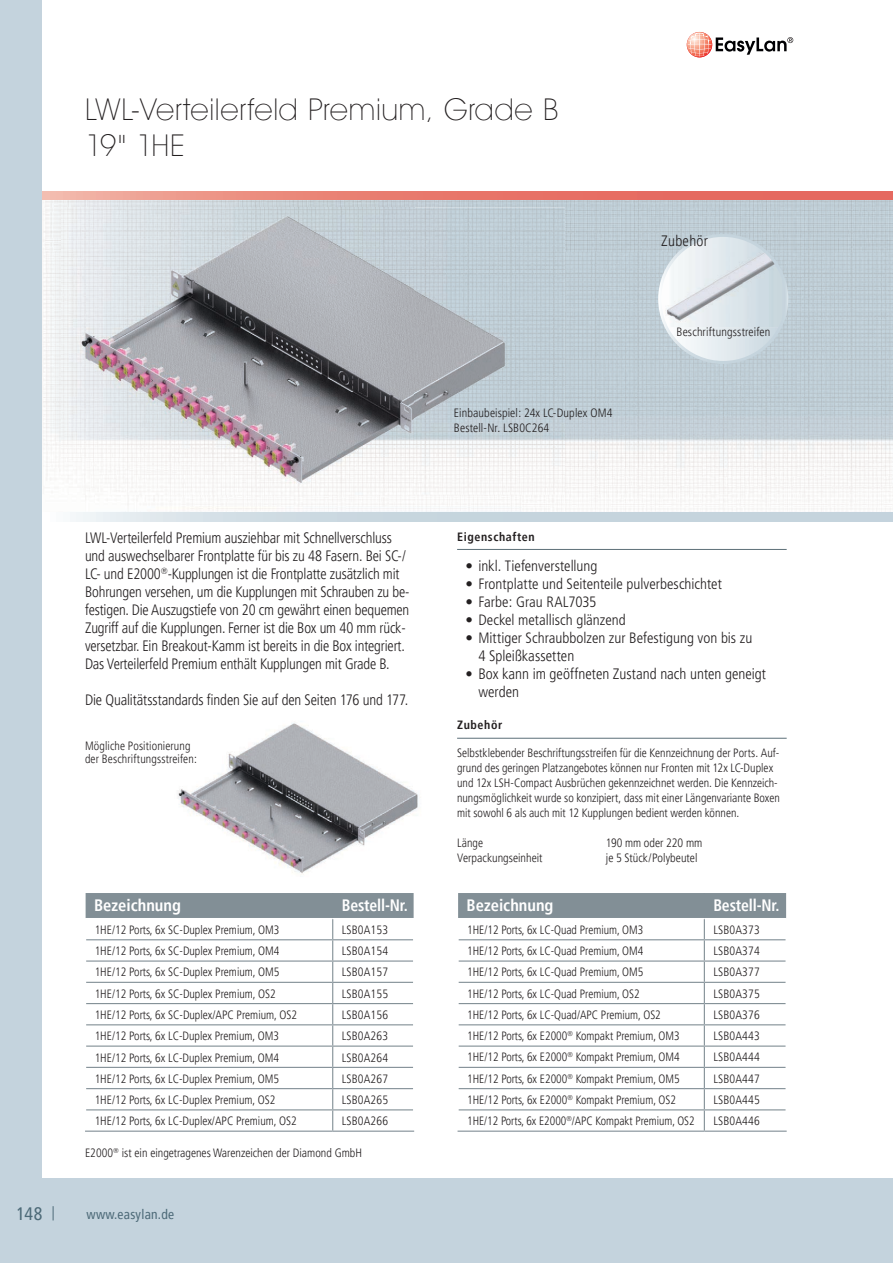
<style>
.page{position:relative;width:893px;height:1263px;background:#c4d3dd}
.page>*{position:absolute;margin:0;border:0;box-sizing:border-box;transform-origin:0 0}
.t1{font:200 30px/36px "Avant Garde IT Cby BT";letter-spacing:.025em;color:#231f20}
.t2{font:condensed 18px "Frutiger";color:#4d6a78}
.t3{font:700 condensed 16.5px "Frutiger";color:#fff}
.t4{font:700 condensed 16.5px "Frutiger";color:#fff;scale:.95 1}
.t5{font:300 condensed 15px/18px "Frutiger";letter-spacing:-.01em;color:#231f20}
.t6{font:300 condensed 15px "Frutiger";letter-spacing:.02em;color:#231f20}
.t7{font:condensed 13.5px "Frutiger";letter-spacing:.02em;color:#4d6a78}
.t8{font:300 condensed 12px/15px "Frutiger";color:#231f20}
.t9{font:300 condensed 12px "Frutiger";color:#231f20;scale:.96 1}
.t10{font:700 condensed 12px "Frutiger";letter-spacing:.05em;color:#231f20}
</style>
<div class="page">
<div style="left:43px;top:0;width:850px;height:1178px;background:#fff"></div>
<svg style="left:53px;top:1206px;width:1px;height:14px"></svg>
<svg style="left:687px;top:32px;width:25px;height:25px"></svg>
<svg style="left:688px;top:33px;width:105px;height:24px"></svg>
<svg style="left:521px;top:252px;width:372px;height:261px"></svg>
<img style="left:43px;top:201px;width:850px;height:51px">
<img style="left:766px;top:252px;width:21px;height:48px">
<svg style="left:56px;top:513px;width:837px;height:8px"></svg>
<svg style="left:43px;top:191px;width:850px;height:1px"></svg>
<svg style="left:43px;top:192px;width:850px;height:8px"></svg>
<svg style="left:43px;top:200px;width:850px;height:1px"></svg>
<img style="left:62px;top:208px;width:503px;height:287px">
<img style="left:178px;top:723px;width:240px;height:151px">
<hr style="left:457px;top:549px;width:330px;height:1px;background:#5c6f78">
<hr style="left:457px;top:738px;width:330px;height:1px;background:#5c6f78">
<hr style="left:458px;top:1130px;width:246px;height:2px;background:#828f96">
<hr style="left:704px;top:1130px;width:83px;height:2px;background:#828f96">
<svg style="left:458px;top:893px;width:328px;height:237px"></svg>
<hr style="left:85px;top:1130px;width:248px;height:2px;background:#828f96">
<hr style="left:333px;top:1130px;width:81px;height:2px;background:#828f96">
<svg style="left:85px;top:893px;width:329px;height:237px"></svg>
<img style="left:714px;top:248px;width:60px;height:35px">
<img style="left:662px;top:236px;width:52px;height:89px">
<div style="left:658px;top:234px;width:130px;height:130px;border:3px solid #fff;border-radius:50%"></div>
<h2 class="t2" style="left:17px;top:1203px;width:27px">148</h2>
<h1 class="t1" style="left:85px;top:91px;width:474px">LWL-Verteilerfeld Premium, Grade B<br>19" 1HE</h1>
<p class="t8" style="left:454px;top:406px;width:160px">Einbaubeispiel: 24x LC-Duplex OM4<br>Bestell-Nr. LSB0C264</p>
<p class="t6" style="left:661px;top:233px;width:48px">Zubehör</p>
<p class="t8" style="left:676px;top:325px;width:95px">Beschriftungsstreifen</p>
<p class="t5" style="left:85px;top:529px;width:326px">LWL-Verteilerfeld Premium ausziehbar mit Schnellverschluss und auswechselbarer Frontplatte für bis zu 48 Fasern. Bei SC-/ LC- und E2000<sup>®</sup>-Kupplungen ist die Frontplatte zusätzlich mit Bohrungen versehen, um die Kupplungen mit Schrauben zu be&shy;festigen. Die Auszugstiefe von 20 cm gewährt einen bequemen Zugriff auf die Kupplungen. Ferner ist die Box um 40 mm rück&shy;versetzbar. Ein Breakout-Kamm ist bereits in die Box integriert.<br>Das Verteilerfeld Premium enthält Kupplungen mit Grade B.</p>
<p class="t5" style="left:85px;top:691px;width:325px">Die Qualitätsstandards finden Sie auf den Seiten 176 und 177.</p>
<p class="t8" style="left:85px;top:739px;width:114px;line-height:13.5px">Mögliche Positionierung der Beschriftungsstreifen:</p>
<h3 class="t3" style="left:94px;top:896px;width:88px">Bezeichnung</h3>
<h3 class="t4" style="left:342px;top:896px;width:71px">Bestell-Nr.</h3>
<p class="t8" style="left:95px;top:922px;width:186px">1HE/12 Ports, 6x SC-Duplex Premium, OM3</p>
<p class="t8" style="left:342px;top:922px;width:48px">LSB0A153</p>
<p class="t8" style="left:95px;top:944px;width:186px">1HE/12 Ports, 6x SC-Duplex Premium, OM4</p>
<p class="t8" style="left:342px;top:944px;width:48px">LSB0A154</p>
<p class="t8" style="left:95px;top:965px;width:186px">1HE/12 Ports, 6x SC-Duplex Premium, OM5</p>
<p class="t8" style="left:342px;top:965px;width:48px">LSB0A157</p>
<p class="t8" style="left:95px;top:986px;width:183px">1HE/12 Ports, 6x SC-Duplex Premium, OS2</p>
<p class="t8" style="left:342px;top:986px;width:48px">LSB0A155</p>
<p class="t8" style="left:95px;top:1007px;width:204px">1HE/12 Ports, 6x SC-Duplex/APC Premium, OS2</p>
<p class="t8" style="left:342px;top:1007px;width:48px">LSB0A156</p>
<p class="t8" style="left:95px;top:1029px;width:186px">1HE/12 Ports, 6x LC-Duplex Premium, OM3</p>
<p class="t8" style="left:342px;top:1029px;width:48px">LSB0A263</p>
<p class="t8" style="left:95px;top:1050px;width:186px">1HE/12 Ports, 6x LC-Duplex Premium, OM4</p>
<p class="t8" style="left:342px;top:1050px;width:48px">LSB0A264</p>
<p class="t8" style="left:95px;top:1071px;width:186px">1HE/12 Ports, 6x LC-Duplex Premium, OM5</p>
<p class="t8" style="left:342px;top:1071px;width:48px">LSB0A267</p>
<p class="t8" style="left:95px;top:1092px;width:182px">1HE/12 Ports, 6x LC-Duplex Premium, OS2</p>
<p class="t8" style="left:342px;top:1092px;width:48px">LSB0A265</p>
<p class="t8" style="left:95px;top:1114px;width:204px">1HE/12 Ports, 6x LC-Duplex/APC Premium, OS2</p>
<p class="t8" style="left:342px;top:1114px;width:48px">LSB0A266</p>
<p class="t8" style="left:85px;top:1146px;width:278px">E2000<sup>®</sup> ist ein eingetragenes Warenzeichen der Diamond GmbH</p>
<p class="t7" style="left:87px;top:1207px;width:89px">www.easylan.de</p>
<p class="t10" style="left:457px;top:529px;width:79px">Eigenschaften</p>
<p class="t5" style="left:466px;top:557px;width:133px">• inkl. Tiefenverstellung</p>
<p class="t5" style="left:466px;top:575px;width:258px">• Frontplatte und Seitenteile pulverbeschichtet</p>
<p class="t5" style="left:466px;top:593px;width:132px">• Farbe: Grau RAL7035</p>
<p class="t5" style="left:466px;top:611px;width:162px">• Deckel metallisch glänzend</p>
<p class="t5" style="left:478px;top:629px;width:275px;text-indent:-13px">• Mittiger Schraubbolzen zur Befestigung von bis zu<br>4 Spleißkassetten</p>
<p class="t5" style="left:478px;top:665px;width:289px;text-indent:-13px">• Box kann im geöffneten Zustand nach unten geneigt werden</p>
<p class="t10" style="left:457px;top:718px;width:47px">Zubehör</p>
<p class="t8" style="left:457px;top:746px;width:324px">Selbstklebender Beschriftungsstreifen für die Kennzeichnung der Ports. Auf&shy;grund des geringen Platzangebotes können nur Fronten mit 12x LC-Duplex und 12x LSH-Compact Ausbrüchen gekennzeichnet werden. Die Kennzeich&shy;nungsmöglichkeit wurde so konzipiert, dass mit einer Längenvariante Boxen mit sowohl 6 als auch mit 12 Kupplungen bedient werden können.</p>
<p class="t8" style="left:457px;top:836px;width:27px">Länge</p>
<p class="t8" style="left:606px;top:836px;width:98px">190 mm oder 220 mm</p>
<p class="t8" style="left:457px;top:851px;width:87px">Verpackungseinheit</p>
<p class="t8" style="left:606px;top:851px;width:93px">je 5 Stück/Polybeutel</p>
<h3 class="t3" style="left:467px;top:896px;width:88px">Bezeichnung</h3>
<h3 class="t4" style="left:713px;top:896px;width:71px">Bestell-Nr.</h3>
<p class="t8" style="left:467px;top:922px;width:178px">1HE/12 Ports, 6x LC-Quad Premium, OM3</p>
<p class="t8" style="left:713px;top:922px;width:48px">LSB0A373</p>
<p class="t8" style="left:467px;top:944px;width:178px">1HE/12 Ports, 6x LC-Quad Premium, OM4</p>
<p class="t8" style="left:713px;top:944px;width:48px">LSB0A374</p>
<p class="t8" style="left:467px;top:965px;width:178px">1HE/12 Ports, 6x LC-Quad Premium, OM5</p>
<p class="t8" style="left:713px;top:965px;width:48px">LSB0A377</p>
<p class="t8" style="left:467px;top:986px;width:174px">1HE/12 Ports, 6x LC-Quad Premium, OS2</p>
<p class="t8" style="left:713px;top:986px;width:48px">LSB0A375</p>
<p class="t8" style="left:467px;top:1007px;width:195px">1HE/12 Ports, 6x LC-Quad/APC Premium, OS2</p>
<p class="t8" style="left:713px;top:1007px;width:48px">LSB0A376</p>
<p class="t8" style="left:467px;top:1028px;width:214px">1HE/12 Ports, 6x E2000<sup>®</sup> Kompakt Premium, OM3</p>
<p class="t8" style="left:713px;top:1028px;width:48px">LSB0A443</p>
<p class="t8" style="left:467px;top:1050px;width:214px">1HE/12 Ports, 6x E2000<sup>®</sup> Kompakt Premium, OM4</p>
<p class="t8" style="left:713px;top:1050px;width:48px">LSB0A444</p>
<p class="t8" style="left:467px;top:1071px;width:214px">1HE/12 Ports, 6x E2000<sup>®</sup> Kompakt Premium, OM5</p>
<p class="t8" style="left:713px;top:1071px;width:48px">LSB0A447</p>
<p class="t8" style="left:467px;top:1092px;width:210px">1HE/12 Ports, 6x E2000<sup>®</sup> Kompakt Premium, OS2</p>
<p class="t8" style="left:713px;top:1092px;width:48px">LSB0A445</p>
<p class="t9" style="left:467px;top:1114px;width:239px">1HE/12 Ports, 6x E2000<sup>®</sup>/APC Kompakt Premium, OS2</p>
<p class="t8" style="left:713px;top:1113px;width:48px">LSB0A446</p>
</div>
